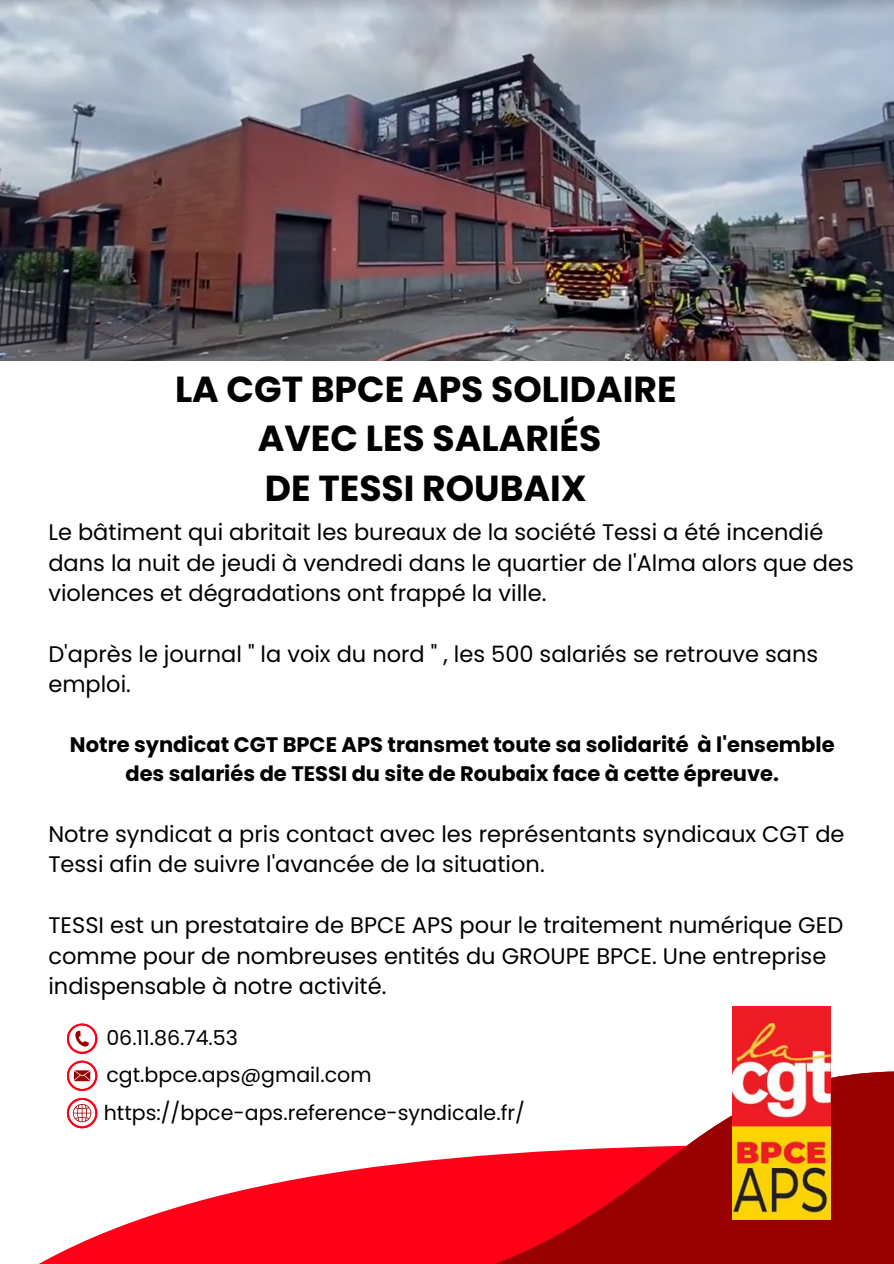
<style>
.page{position:relative;width:894px;height:1264px;background:#fff}
.page>*{position:absolute;margin:0;border:0;box-sizing:border-box;transform-origin:0 0}
.t1{font:700 36.15px "Poppins";color:#000}
.t2{font:22.5px/30.5px "Poppins";color:#000}
.t3{font:700 21px/29.2px "Poppins";color:#000;text-align:center}
.t4{font:20.55px "Poppins";color:#000}
</style>
<div class="page">
<svg style="left:40px;top:1073px;width:147px;height:190px"></svg>
<svg style="left:187px;top:1058px;width:706px;height:205px"></svg>
<svg style="left:67px;top:1023px;width:30px;height:30px"></svg>
<svg style="left:67px;top:1060px;width:30px;height:30px"></svg>
<svg style="left:67px;top:1097px;width:30px;height:31px"></svg>
<img style="left:732px;top:1006px;width:98px;height:213px">
<img style="left:0;top:0;width:893px;height:360px">
<p class="t1" style="left:175px;top:364px;width:503px">LA CGT BPCE APS SOLIDAIRE</p>
<p class="t1" style="left:258px;top:413px;width:345px">AVEC LES SALARIÉS</p>
<p class="t1" style="left:265px;top:463px;width:323px">DE TESSI ROUBAIX</p>
<p class="t2" style="left:48px;top:517px;width:806px">Le bâtiment qui abritait les bureaux de la société Tessi a été incendié dans la nuit de jeudi à vendredi dans le quartier de l'Alma alors que des violences et dégradations ont frappé la ville.</p>
<p class="t2" style="left:48px;top:638px;width:771px">D'après le journal " la voix du nord " , les 500 salariés se retrouve sans emploi.</p>
<p class="t3" style="left:70px;top:730px;width:766px">Notre syndicat CGT BPCE APS transmet toute sa solidarité à l'ensemble des salariés de TESSI du site de Roubaix face à cette épreuve.</p>
<p class="t2" style="left:48px;top:818px;width:797px">Notre syndicat a pris contact avec les représentants syndicaux CGT de<br>Tessi afin de suivre l'avancée de la situation.</p>
<p class="t2" style="left:48px;top:910px;width:796px">TESSI est un prestataire de BPCE APS pour le traitement numérique GED comme pour de nombreuses entités du GROUPE BPCE. Une entreprise indispensable à notre activité.</p>
<p class="t4" style="left:106px;top:1023px;width:133px">06.11.86.74.53</p>
<p class="t4" style="left:106px;top:1060px;width:266px">cgt.bpce.aps@gmail.com</p>
<p class="t4" style="left:104px;top:1097px;width:422px">https://bpce-aps.reference-syndicale.fr/</p>
</div>
